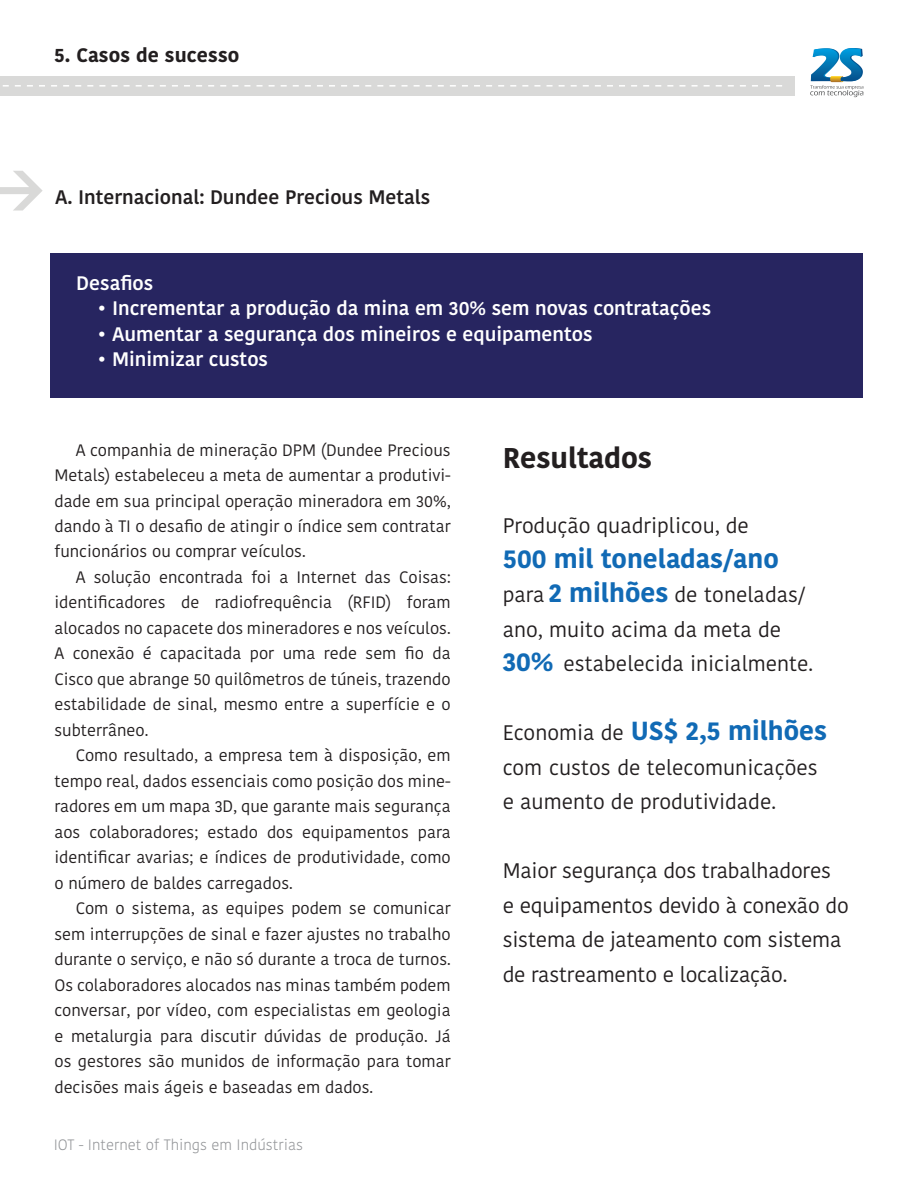
<style>
.page{position:relative;width:918px;height:1188px;background:#fff}
.page>*{position:absolute;margin:0;border:0;box-sizing:border-box;transform-origin:0 0}
.t1{font:700 28.5px "Kohinoor Devanagari";color:#231f20}
.t2{font:700 26.1px "Kohinoor Devanagari";color:#116ab5}
.t3{font:21px/34.5px "Kohinoor Devanagari";color:#231f20}
.t4{font:500 19.5px "Kohinoor Devanagari";color:#fff}
.t5{font:500 19.5px "Kohinoor Devanagari";color:#231f20}
.t6{font:700 19.5px "Kohinoor Devanagari";letter-spacing:.01em;color:#231f20}
.t7{font:16.5px/25.5px "Kohinoor Devanagari";color:#231f20;text-align:justify}
.t8{font:300 15px "Kohinoor Devanagari";color:#939598}
.s1{font-weight:700;font-size:26.1px;color:#116ab5}
.s2{font-weight:400;font-size:21px;color:#231f20}
</style>
<div class="page">
<svg style="left:810px;top:48px;width:53px;height:49px"></svg>
<div style="left:51px;top:253px;width:812px;height:145px;background:#272560"></div>
<svg style="left:0;top:171px;width:43px;height:40px"></svg>
<div style="left:0;top:77px;width:795px;height:19px;background:#d9d9d8"></div>
<svg style="left:3px;top:85px;width:779px;height:2px"></svg>
<p class="t6" style="left:54px;top:44px;width:187px">5. Casos de sucesso</p>
<p class="t5" style="left:55px;top:186px;width:377px">A. Internacional: Dundee Precious Metals</p>
<p class="t4" style="left:76px;top:272px;width:79px">Desafios</p>
<p class="t4" style="left:98px;top:297px;width:615px">• Incrementar a produção da mina em 30% sem novas contratações</p>
<p class="t4" style="left:98px;top:323px;width:497px">• Aumentar a segurança dos mineiros e equipamentos</p>
<p class="t4" style="left:98px;top:348px;width:172px">• Minimizar custos</p>
<p class="t7" style="left:54px;top:437px;width:398px;text-indent:21px">A companhia de mineração DPM (Dundee Precious Metals) estabeleceu a meta de aumentar a produtivi&shy;dade em sua principal operação mineradora em 30%, dando à TI o desafio de atingir o índice sem contratar funcionários ou comprar veículos.</p>
<p class="t7" style="left:54px;top:565px;width:398px;text-indent:21px">A solução encontrada foi a Internet das Coisas: identificadores de radiofrequência (RFID) foram alocados no capacete dos mineradores e nos veículos.<br>A conexão é capacitada por uma rede sem fio da Cisco que abrange 50 quilômetros de túneis, trazendo estabilidade de sinal, mesmo entre a superfície e o subterrâneo.</p>
<p class="t7" style="left:54px;top:743px;width:398px;text-indent:21px">Como resultado, a empresa tem à disposição, em tempo real, dados essenciais como posição dos mine&shy;radores em um mapa 3D, que garante mais segurança aos colaboradores; estado dos equipamentos para identificar avarias; e índices de produtividade, como o número de baldes carregados.</p>
<p class="t7" style="left:54px;top:896px;width:398px;text-indent:21px">Com o sistema, as equipes podem se comunicar sem interrupções de sinal e fazer ajustes no trabalho durante o serviço, e não só durante a troca de turnos.<br>Os colaboradores alocados nas minas também podem conversar, por vídeo, com especialistas em geologia e metalurgia para discutir dúvidas de produção. Já os gestores são munidos de informação para tomar decisões mais ágeis e baseadas em dados.</p>
<p class="t8" style="left:54px;top:1136px;width:251px">IOT - Internet of Things em Indústrias</p>
<h1 class="t1" style="left:503px;top:442px;width:151px">Resultados</h1>
<p class="t3" style="left:503px;top:509px;width:248px">Produção quadriplicou, de</p>
<h2 class="t2" style="left:503px;top:543px;width:278px">500 mil toneladas/ano</h2>
<p class="t3" style="left:503px;top:578px;width:312px">para <span class="s1">2 milhões</span> de toneladas/ ano, muito acima da meta de<br><span class="s1">30%</span> estabelecida inicialmente.</p>
<h2 class="t2" style="left:503px;top:716px;width:326px"><span class="s2">Economia de</span> US$ 2,5 milhões</h2>
<p class="t3" style="left:503px;top:750px;width:317px">com custos de telecomunicações e aumento de produtividade.</p>
<p class="t3" style="left:503px;top:854px;width:348px">Maior segurança dos trabalhadores<br>e equipamentos devido à conexão do sistema de jateamento com sistema de rastreamento e localização.</p>
</div>
